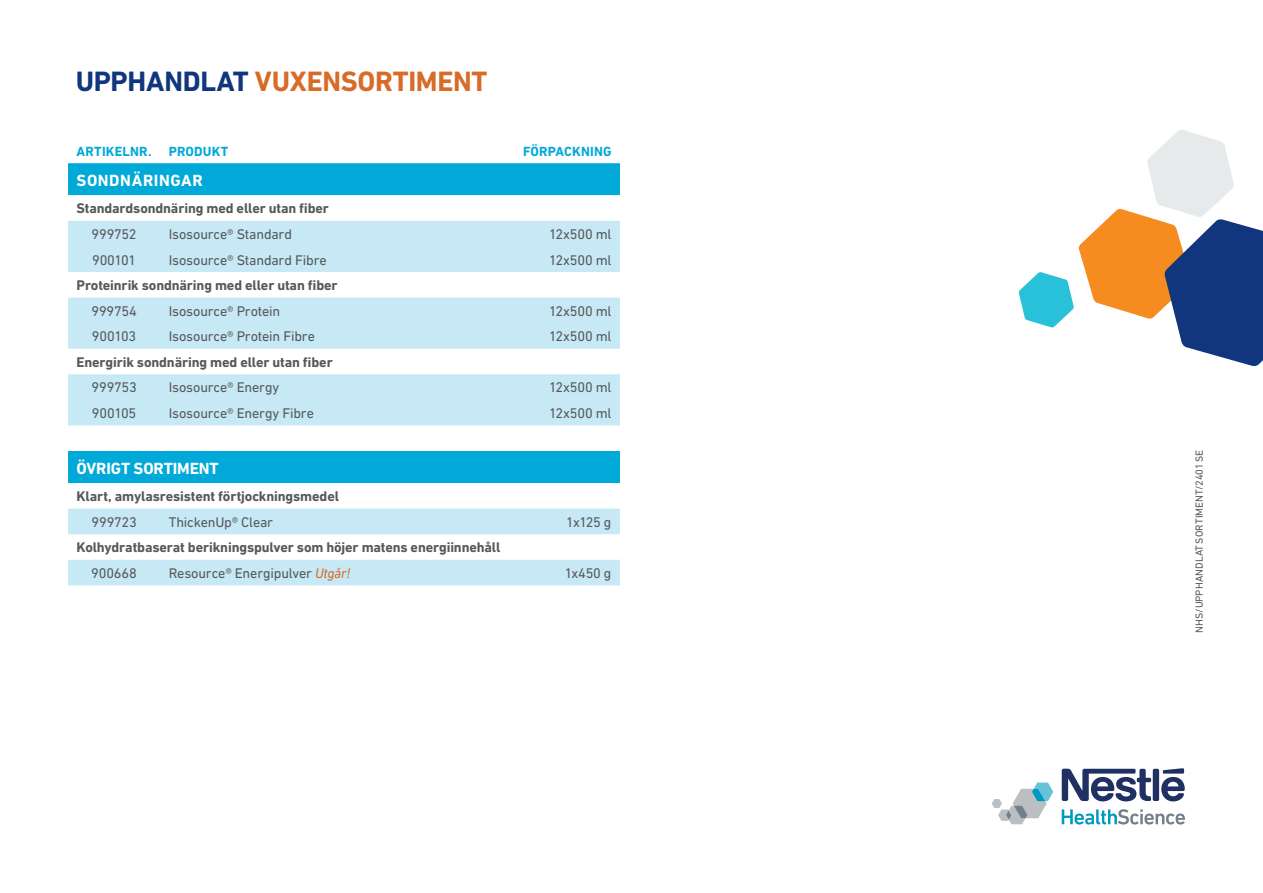
<style>
.page{position:relative;width:1263px;height:893px;background:#fff}
.page>*{position:absolute;margin:0;border:0;box-sizing:border-box;transform-origin:0 0}
.t1{font:700 28.5px "DIN Next LT Pro";letter-spacing:-.01em;color:#d86b27}
.t2{font:700 16.5px "DIN Next LT Pro";color:#fff}
.t3{font:700 16.5px "DIN Next LT Pro";letter-spacing:.035em;color:#fff}
.t4{font:14.25px "DIN Next LT Pro";letter-spacing:-.015em;color:#57585a}
.t5{font:700 14.25px "DIN Next LT Pro";letter-spacing:-.01em;color:#57585a}
.t6{font:700 13.5px "DIN Next LT Pro";letter-spacing:.01em;color:#00a9d8}
.t7{font:10.5px "DIN Next LT Pro";color:#57585a}
.s1{color:#11367e}
.s2{font-style:italic;color:#d86b27}
</style>
<div class="page">
<svg style="left:1062px;top:809px;width:123px;height:15px"></svg>
<svg style="left:1062px;top:768px;width:123px;height:33px"></svg>
<svg style="left:992px;top:783px;width:61px;height:41px"></svg>
<svg style="left:1018px;top:130px;width:245px;height:236px"></svg>
<div style="left:68px;top:163px;width:552px;height:32px;background:#00a9d8"></div>
<svg style="left:68px;top:221px;width:552px;height:364px;fill:#c6e9f5"></svg>
<p class="t1" style="left:76px;top:64px;width:413px"><span class="s1">UPPHANDLAT</span> VUXENSORTIMENT</p>
<p class="t6" style="left:77px;top:143px;width:76px">ARTIKELNR.</p>
<p class="t6" style="left:169px;top:143px;width:61px">PRODUKT</p>
<p class="t6" style="left:523px;top:143px;width:90px">FÖRPACKNING</p>
<p class="t3" style="left:77px;top:171px;width:128px">SONDNÄRINGAR</p>
<p class="t5" style="left:77px;top:200px;width:254px">Standardsondnäring med eller utan fiber</p>
<p class="t4" style="left:92px;top:226px;width:47px">999752</p>
<p class="t4" style="left:169px;top:226px;width:125px">Isosource® Standard</p>
<p class="t4" style="left:549px;top:226px;width:64px">12x500 ml</p>
<p class="t4" style="left:92px;top:251px;width:45px">900101</p>
<p class="t4" style="left:169px;top:251px;width:160px">Isosource® Standard Fibre</p>
<p class="t4" style="left:549px;top:251px;width:64px">12x500 ml</p>
<p class="t5" style="left:77px;top:277px;width:263px">Proteinrik sondnäring med eller utan fiber</p>
<p class="t4" style="left:91px;top:303px;width:47px">999754</p>
<p class="t4" style="left:169px;top:303px;width:113px">Isosource® Protein</p>
<p class="t4" style="left:549px;top:303px;width:64px">12x500 ml</p>
<p class="t4" style="left:92px;top:328px;width:46px">900103</p>
<p class="t4" style="left:169px;top:328px;width:148px">Isosource® Protein Fibre</p>
<p class="t4" style="left:549px;top:328px;width:64px">12x500 ml</p>
<p class="t5" style="left:77px;top:354px;width:258px">Energirik sondnäring med eller utan fiber</p>
<p class="t4" style="left:91px;top:379px;width:47px">999753</p>
<p class="t4" style="left:169px;top:379px;width:112px">Isosource® Energy</p>
<p class="t4" style="left:549px;top:379px;width:64px">12x500 ml</p>
<p class="t4" style="left:92px;top:405px;width:46px">900105</p>
<p class="t4" style="left:169px;top:405px;width:147px">Isosource® Energy Fibre</p>
<p class="t4" style="left:549px;top:405px;width:64px">12x500 ml</p>
<p class="t2" style="left:77px;top:459px;width:144px">ÖVRIGT SORTIMENT</p>
<p class="t5" style="left:77px;top:488px;width:264px">Klart, amylasresistent förtjockningsmedel</p>
<p class="t4" style="left:91px;top:514px;width:47px">999723</p>
<p class="t4" style="left:169px;top:514px;width:106px">ThickenUp® Clear</p>
<p class="t4" style="left:566px;top:514px;width:47px">1x125 g</p>
<p class="t5" style="left:77px;top:539px;width:425px">Kolhydratbaserat berikningspulver som höjer matens energiinnehåll</p>
<p class="t4" style="left:91px;top:565px;width:47px">900668</p>
<p class="t4" style="left:169px;top:565px;width:183px">Resource® Energipulver <span class="s2">Utgår!</span></p>
<p class="t4" style="left:565px;top:565px;width:48px">1x450 g</p>
<p class="t7" style="left:1193px;top:632px;width:184px;rotate:-90deg">NHS/UPPHANDLAT SORTIMENT/2401 SE</p>
</div>
